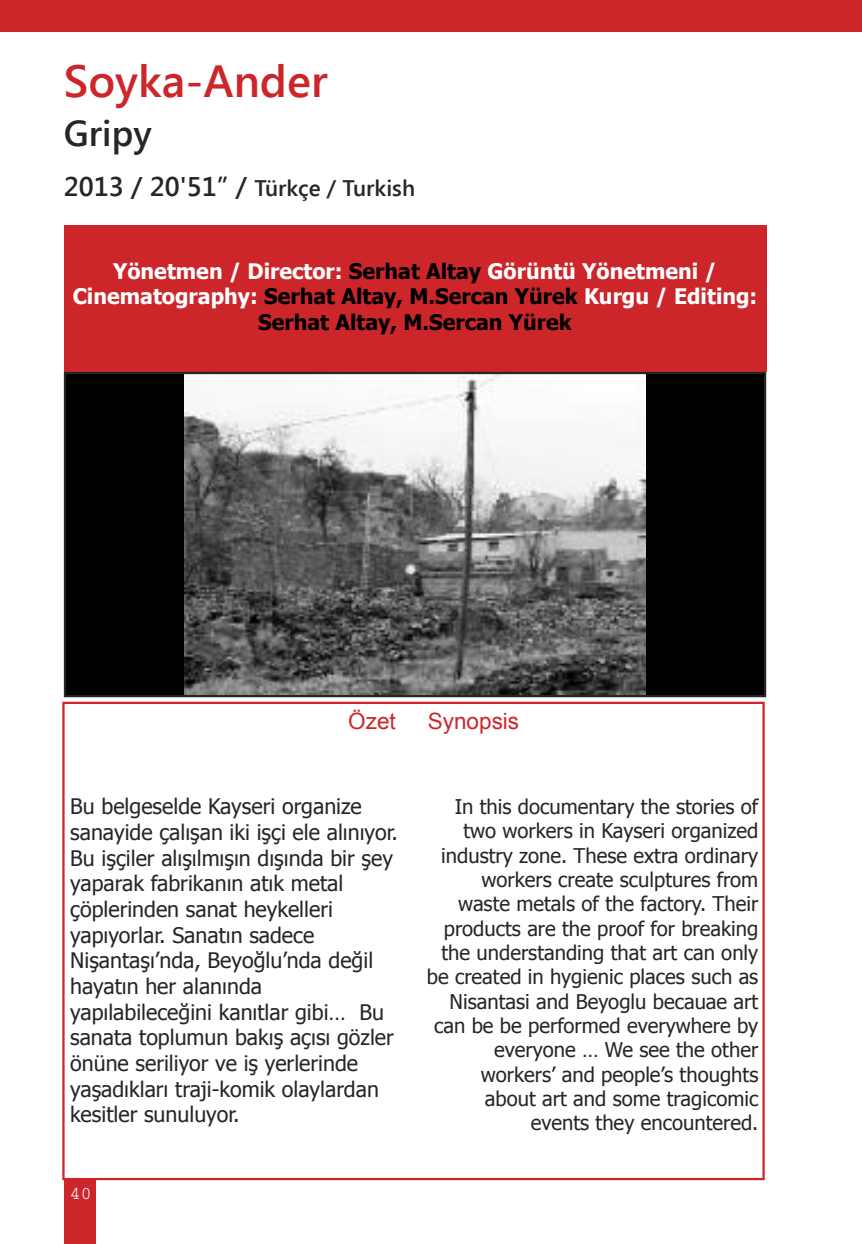
<style>
.page{position:relative;width:862px;height:1244px;background:#fff}
.page>*{position:absolute;margin:0;border:0;box-sizing:border-box;transform-origin:0 0}
.t1{font:600 45px "Segoe UI";color:#cc262b}
.t2{font:600 36px "Segoe UI";color:#272627}
.t3{font:600 22.5px "Segoe UI";color:#272627}
.t4{font:22.5px "Arial";color:#cc262b}
.t5{font:21.38px/25.7px "Tahoma";color:#272627}
.t6{font:700 21.38px/25.7px "Tahoma";color:#fff;text-align:center}
.t7{font:20.25px/24.3px "Tahoma";color:#272627;text-align:right}
.t8{font:18px "Courier";color:#fff}
.s1{font-size:27px}
.s2{color:#000}
</style>
<div class="page">
<div style="left:0;top:0;width:861px;height:32px;background:#cc262b"></div>
<div style="left:64px;top:1180px;width:32px;height:64px;background:#cc262b"></div>
<div style="left:62px;top:702px;width:702px;height:478px;border:2px solid #cc262b"></div>
<div style="left:64px;top:225px;width:701px;height:147px;background:#cc262b"></div>
<div style="left:66px;top:374px;width:697px;height:321px;background:#000"></div>
<img style="left:185px;top:375px;width:460px;height:319px">
<div style="left:64px;top:372px;width:701px;height:325px;border:2px solid #272627"></div>
<h1 class="t1" style="left:64px;top:48px;width:265px">Soyka-Ander</h1>
<h2 class="t2" style="left:64px;top:107px;width:89px">Gripy</h2>
<p class="t3" style="left:64px;top:171px;width:352px"><span class="s1">2013 / 20'51’’ /</span> Türkçe / Turkish</p>
<p class="t6" style="left:73px;top:257px;width:685px">Yönetmen / Director: <span class="s2">Serhat Altay</span> Görüntü Yönetmeni /<br>Cinematography: <span class="s2">Serhat Altay, M.Sercan Yürek</span> Kurgu / Editing:<br><span class="s2">Serhat Altay, M.Sercan Yürek</span></p>
<p class="t4" style="left:348px;top:708px;width:49px">Özet</p>
<p class="t4" style="left:427px;top:708px;width:93px">Synopsis</p>
<p class="t5" style="left:70px;top:793px;width:329px">Bu belgeselde Kayseri organize sanayide çalışan iki işçi ele alınıyor.<br>Bu işçiler alışılmışın dışında bir şey yaparak fabrikanın atık metal çöplerinden sanat heykelleri yapıyorlar. Sanatın sadece<br>Nişantaşı’nda, Beyoğlu’nda değil hayatın her alanında yapılabileceğini kanıtlar gibi… Bu sanata toplumun bakış açısı gözler önüne seriliyor ve iş yerlerinde yaşadıkları traji-komik olaylardan kesitler sunuluyor.</p>
<p class="t8" style="left:70px;top:1187px;width:23px">40</p>
<p class="t7" style="left:426px;top:794px;width:333px">In this documentary the stories of two workers in Kayseri organized industry zone. These extra ordinary workers create sculptures from waste metals of the factory. Their products are the proof for breaking the understanding that art can only be created in hygienic places such as<br>Nisantasi and Beyoglu becauae art can be be performed everywhere by everyone … We see the other workers’ and people’s thoughts about art and some tragicomic events they encountered.</p>
</div>
